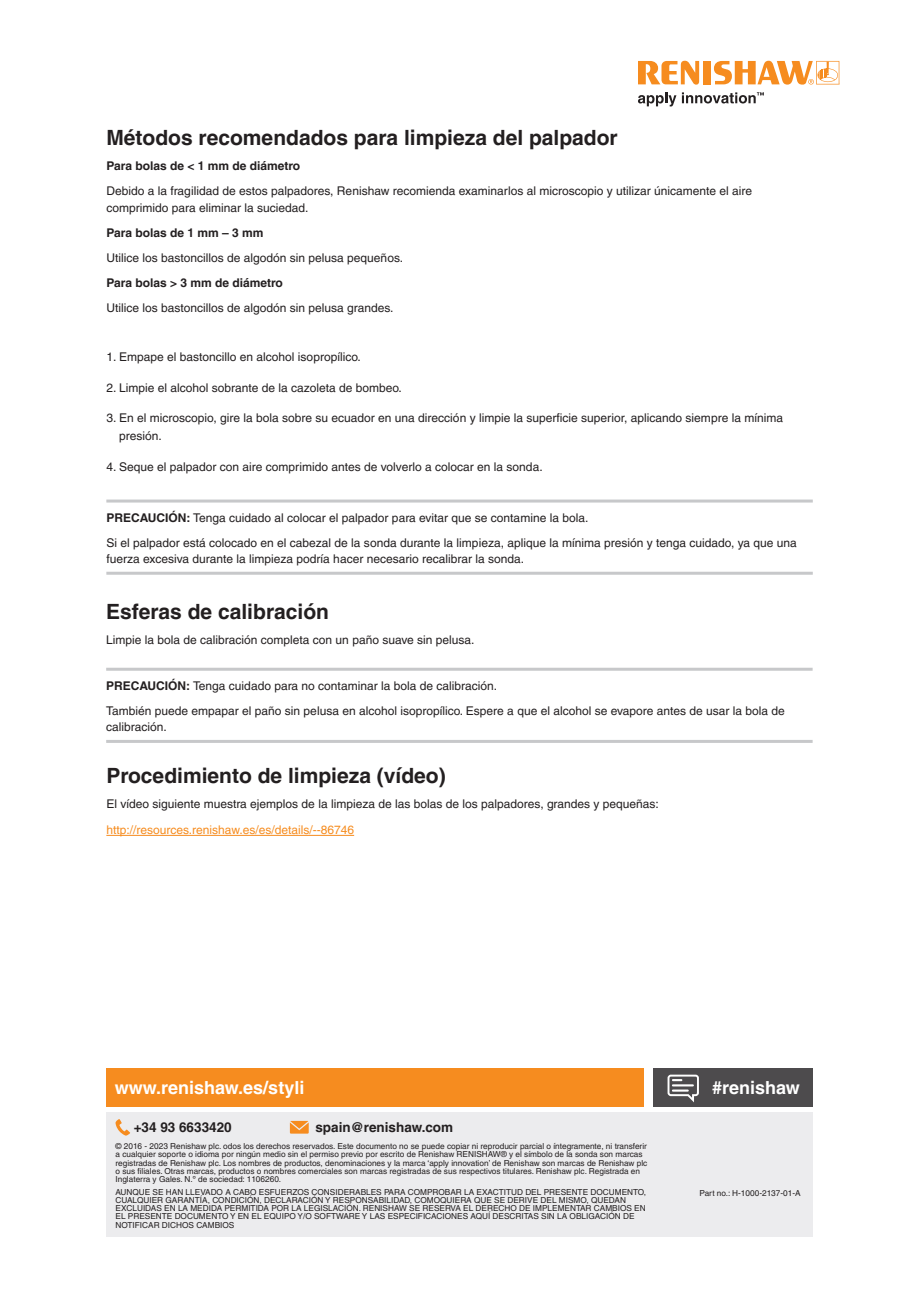
<style>
.page{position:relative;width:919px;height:1289px;background:#fff}
.page>*{position:absolute;margin:0;border:0;box-sizing:border-box;transform-origin:0 0}
.Subheading_14pt_Bold{font:700 21px "Helvetica LT Pro";color:#231f20}
.back_page_URL_white{font:700 18px "Helvetica LT Pro";color:#fff}
.back_page_contact_de{font:700 13.5px "Helvetica LT Pro";color:#231f20}
._8pt_Note_Last_para{font:12px/18px "Helvetica LT Pro";color:#231f20}
.Body_Text_8pt{font:12px/16.5px "Helvetica LT Pro";color:#231f20}
.Caution_second_line{font:12px/16.5px "Helvetica LT Pro";color:#231f20}
._8pt_Note_First_para{font:12px "Helvetica LT Pro";color:#231f20}
.Body_Text_8pt_Bold{font:700 12px "Helvetica LT Pro";color:#231f20}
.Caution_first_line{font:12px "Helvetica LT Pro";color:#231f20}
.Hyperlink{font:12px "Helvetica LT Pro";color:#f68c1f}
.Disclaimer{font:8.25px/8.2px "Helvetica LT Pro";color:#231f20}
.Part_No{font:8.25px "Helvetica LT Pro";color:#231f20}
.s1{font-weight:700}
</style>
<div class="page">
<div style="left:106px;top:1112px;width:706px;height:124px;background:#ececee"></div>
<svg style="left:115px;top:1119px;width:15px;height:16px"></svg>
<svg style="left:290px;top:1120px;width:19px;height:13px"></svg>
<div style="left:652px;top:1068px;width:160px;height:38px;background:#4d4b4d"></div>
<svg style="left:667px;top:1074px;width:31px;height:28px"></svg>
<div style="left:106px;top:1068px;width:538px;height:38px;background:#f68c1f"></div>
<hr style="left:106px;top:499px;width:706px;height:3px;background:#c7c8ca">
<hr style="left:106px;top:571px;width:706px;height:3px;background:#c7c8ca">
<hr style="left:106px;top:667px;width:706px;height:3px;background:#c7c8ca">
<hr style="left:106px;top:740px;width:706px;height:3px;background:#c7c8ca">
<hr style="left:106px;top:835px;width:248px;height:1px;background:#f68c1f">
<svg style="left:638px;top:61px;width:61px;height:24px"></svg>
<div style="left:703px;top:61px;width:8px;height:23px;background:#f68c1f"></div>
<svg style="left:713px;top:61px;width:126px;height:24px"></svg>
<svg style="left:638px;top:92px;width:125px;height:14px"></svg>
<p class="Subheading_14pt_Bold" style="left:106px;top:125px;width:513px">Métodos recomendados para limpieza del palpador</p>
<p class="Body_Text_8pt_Bold" style="left:106px;top:159px;width:195px">Para bolas de &lt; 1 mm de diámetro</p>
<p class="Body_Text_8pt" style="left:106px;top:183px;width:647px">Debido a la fragilidad de estos palpadores, Renishaw recomienda examinarlos al microscopio y utilizar únicamente el aire comprimido para eliminar la suciedad.</p>
<p class="Body_Text_8pt_Bold" style="left:106px;top:225px;width:159px">Para bolas de 1 mm – 3 mm</p>
<p class="Body_Text_8pt" style="left:106px;top:249px;width:298px">Utilice los bastoncillos de algodón sin pelusa pequeños.</p>
<p class="Body_Text_8pt_Bold" style="left:106px;top:275px;width:178px">Para bolas &gt; 3 mm de diámetro</p>
<p class="Body_Text_8pt" style="left:106px;top:299px;width:289px">Utilice los bastoncillos de algodón sin pelusa grandes.</p>
<p class="_8pt_Note_Last_para" style="left:106px;top:347px;width:256px">1. Empape el bastoncillo en alcohol isopropílico.</p>
<p class="_8pt_Note_Last_para" style="left:106px;top:378px;width:297px">2. Limpie el alcohol sobrante de la cazoleta de bombeo.</p>
<p class="_8pt_Note_Last_para" style="left:119px;top:409px;width:665px;text-indent:-13px">3. En el microscopio, gire la bola sobre su ecuador en una dirección y limpie la superficie superior, aplicando siempre la mínima presión.</p>
<p class="_8pt_Note_Last_para" style="left:106px;top:458px;width:438px">4. Seque el palpador con aire comprimido antes de volverlo a colocar en la sonda.</p>
<p class="_8pt_Note_First_para" style="left:106px;top:510px;width:483px"><span class="s1">PRECAUCIÓN:</span> Tenga cuidado al colocar el palpador para evitar que se contamine la bola.</p>
<p class="_8pt_Note_Last_para" style="left:106px;top:534px;width:692px;line-height:16.5px">Si el palpador está colocado en el cabezal de la sonda durante la limpieza, aplique la mínima presión y tenga cuidado, ya que una fuerza excesiva durante la limpieza podría hacer necesario recalibrar la sonda.</p>
<p class="Subheading_14pt_Bold" style="left:106px;top:598px;width:224px">Esferas de calibración</p>
<p class="Body_Text_8pt" style="left:106px;top:631px;width:370px">Limpie la bola de calibración completa con un paño suave sin pelusa.</p>
<p class="Caution_first_line" style="left:106px;top:678px;width:392px"><span class="s1">PRECAUCIÓN:</span> Tenga cuidado para no contaminar la bola de calibración.</p>
<p class="Caution_second_line" style="left:106px;top:702px;width:680px">También puede empapar el paño sin pelusa en alcohol isopropílico. Espere a que el alcohol se evapore antes de usar la bola de calibración.</p>
<p class="Subheading_14pt_Bold" style="left:106px;top:762px;width:341px">Procedimiento de limpieza (vídeo)</p>
<p class="Body_Text_8pt" style="left:106px;top:795px;width:554px">El vídeo siguiente muestra ejemplos de la limpieza de las bolas de los palpadores, grandes y pequeñas:</p>
<p class="Hyperlink" style="left:106px;top:823px;width:249px">http://resources.renishaw.es/es/details/--86746</p>
<p class="back_page_URL_white" style="left:115px;top:1076px;width:191px">www.renishaw.es/styli</p>
<p class="back_page_contact_de" style="left:134px;top:1118px;width:99px">+34 93 6633420</p>
<p class="back_page_contact_de" style="left:315px;top:1118px;width:139px">spain@renishaw.com</p>
<p class="Disclaimer" style="left:115px;top:1141px;width:533px">© 2016 - 2023 Renishaw plc. odos los derechos reservados. Este documento no se puede copiar ni reproducir parcial o íntegramente, ni transferir a cualquier soporte o idioma por ningún medio sin el permiso previo por escrito de Renishaw RENISHAW® y el símbolo de la sonda son marcas registradas de Renishaw plc. Los nombres de productos, denominaciones y la marca ‘apply innovation’ de Renishaw son marcas de Renishaw plc o sus filiales. Otras marcas, productos o nombres comerciales son marcas registradas de sus respectivos titulares. Renishaw plc. Registrada en Inglaterra y Gales. N.º de sociedad: 1106260.</p>
<p class="Disclaimer" style="left:115px;top:1187px;width:532px">AUNQUE SE HAN LLEVADO A CABO ESFUERZOS CONSIDERABLES PARA COMPROBAR LA EXACTITUD DEL PRESENTE DOCUMENTO, CUALQUIER GARANTÍA, CONDICIÓN, DECLARACIÓN Y RESPONSABILIDAD, COMOQUIERA QUE SE DERIVE DEL MISMO, QUEDAN EXCLUIDAS EN LA MEDIDA PERMITIDA POR LA LEGISLACIÓN. RENISHAW SE RESERVA EL DERECHO DE IMPLEMENTAR CAMBIOS EN EL PRESENTE DOCUMENTO Y EN EL EQUIPO Y/O SOFTWARE Y LAS ESPECIFICACIONES AQUÍ DESCRITAS SIN LA OBLIGACIÓN DE NOTIFICAR DICHOS CAMBIOS</p>
<p class="back_page_URL_white" style="left:712px;top:1076px;width:89px">#renishaw</p>
<p class="Part_No" style="left:699px;top:1187px;width:103px">Part no.: H-1000-2137-01-A</p>
</div>
